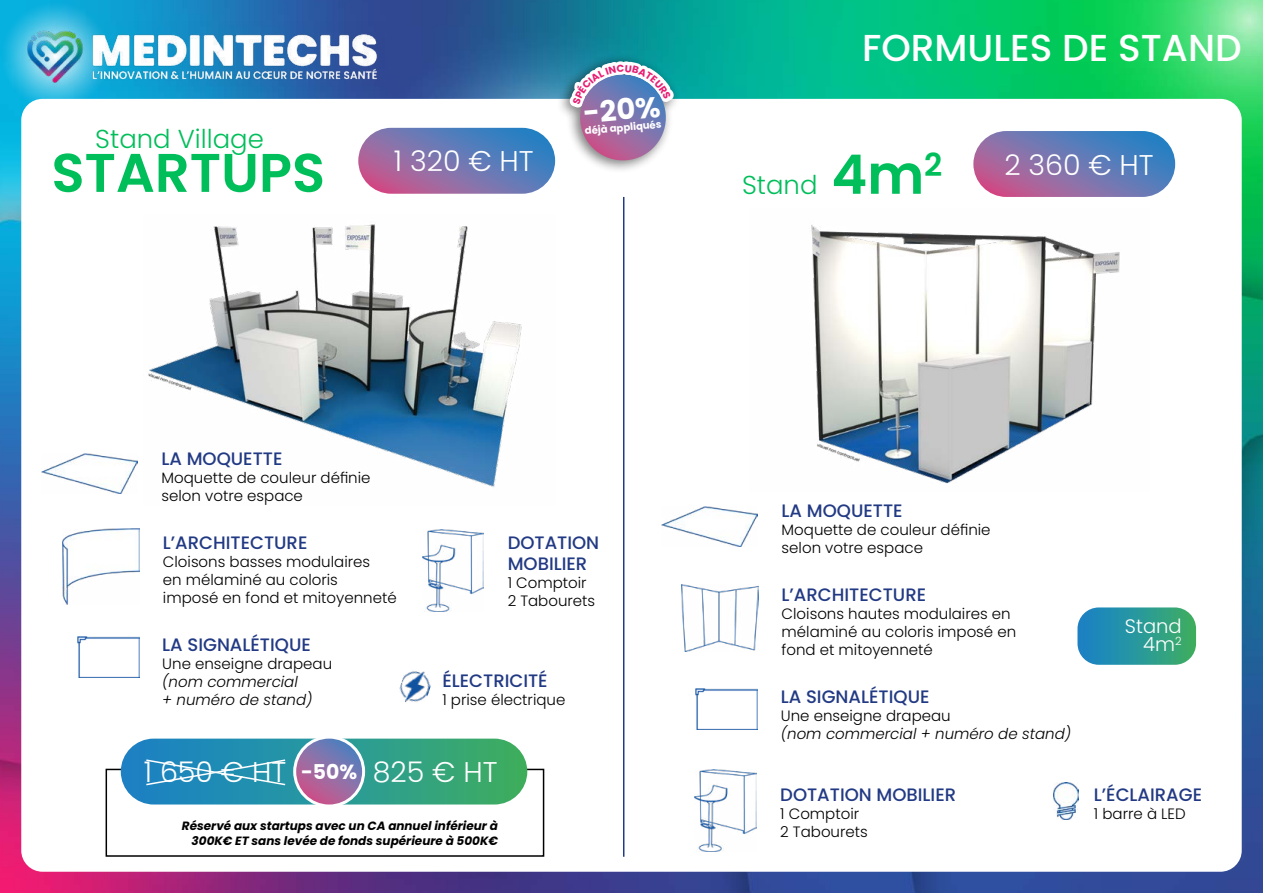
<style>
.page{position:relative;width:1263px;height:893px;background:#fff}
.page>*{position:absolute;margin:0;border:0;box-sizing:border-box;transform-origin:0 0}
.t1{font:600 54.3px "Poppins";color:#00be5a}
.t2{font:500 37.5px "Poppins";color:#fff}
.t3{font:700 28.95px "Poppins";color:#fff}
.t4{font:300 28.5px "Poppins";color:#fff}
.t5{font:300 25.95px "Poppins";color:#00be5a}
.t6{font:700 20.4px "Poppins";color:#fff}
.t7{font:300 19.5px "Poppins";color:#fff}
.t8{font:500 18px "Poppins";color:#223a84}
.t9{font:300 15px/18px "Poppins";color:#000}
.t10{font:italic 300 15px "Poppins";color:#000}
.t11{font:italic 700 12px/15px "Poppins";color:#000;text-align:right}
.t12{font:700 10.05px "Poppins";color:#fff}
</style>
<div class="page">
<img style="left:0;top:0;width:1263px;height:893px">
<div style="left:21px;top:99px;width:1221px;height:773px;background:#fff;border-radius:21px"></div>
<svg style="left:0;top:1px;width:110px;height:110px"></svg>
<img style="left:21px;top:21px;width:364px;height:69px">
<hr style="left:623px;top:197px;width:1px;height:660px;background:#223a84">
<img style="left:148px;top:224px;width:374px;height:263px">
<img style="left:811px;top:225px;width:309px;height:259px">
<img style="left:422px;top:529px;width:61px;height:83px">
<img style="left:695px;top:769px;width:61px;height:83px">
<svg style="left:358px;top:128px;width:197px;height:66px"></svg>
<svg style="left:973px;top:131px;width:202px;height:66px"></svg>
<img style="left:41px;top:454px;width:97px;height:40px">
<img style="left:661px;top:506px;width:97px;height:40px">
<img style="left:77px;top:636px;width:62px;height:41px">
<img style="left:696px;top:688px;width:62px;height:42px">
<img style="left:63px;top:528px;width:77px;height:76px">
<img style="left:681px;top:585px;width:77px;height:67px">
<img style="left:1054px;top:782px;width:24px;height:37px">
<img style="left:399px;top:671px;width:32px;height:31px">
<svg style="left:1077px;top:607px;width:119px;height:58px"></svg>
<div style="left:293px;top:736px;width:72px;height:71px;border:3px solid #fff;border-radius:50%"></div>
<svg style="left:121px;top:739px;width:406px;height:65px"></svg>
<div style="left:556px;top:53px;width:125px;height:121px;background:#000;opacity:.5"></div>
<svg style="left:572px;top:65px;width:99px;height:97px"></svg>
<p class="t5" style="left:95px;top:124px;width:170px">Stand Village</p>
<p class="t1" style="left:51px;top:141px;width:275px">STARTUPS</p>
<p class="t3" style="left:582px;top:96px;width:79px;rotate:-5deg">-20%</p>
<p class="t12" style="left:584px;top:125px;width:78px;rotate:-5deg">déjà appliqués</p>
<p class="t2" style="left:862px;top:26px;width:381px">FORMULES DE STAND</p>
<p class="t4" style="left:394px;top:145px;width:141px">1 320 € HT</p>
<p class="t4" style="left:1004px;top:148px;width:151px">2 360 € HT</p>
<p class="t1" style="left:831px;top:143px;width:113px">4m<sup>2</sup></p>
<p class="t5" style="left:742px;top:170px;width:77px">Stand</p>
<p class="t8" style="left:162px;top:449px;width:122px">LA MOQUETTE</p>
<p class="t9" style="left:162px;top:469px;width:210px">Moquette de couleur définie selon votre espace</p>
<p class="t8" style="left:782px;top:501px;width:122px">LA MOQUETTE</p>
<p class="t9" style="left:782px;top:521px;width:210px">Moquette de couleur définie selon votre espace</p>
<p class="t8" style="left:163px;top:532px;width:146px">L’ARCHITECTURE</p>
<p class="t9" style="left:163px;top:552px;width:209px">Cloisons basses modulaires</p>
<p class="t9" style="left:163px;top:570px;width:176px">en mélaminé au coloris</p>
<p class="t9" style="left:163px;top:588px;width:235px">imposé en fond et mitoyenneté</p>
<p class="t8" style="left:782px;top:584px;width:146px">L’ARCHITECTURE</p>
<p class="t9" style="left:782px;top:604px;width:236px">Cloisons hautes modulaires en mélaminé au coloris imposé en fond et mitoyenneté</p>
<p class="t8" style="left:508px;top:532px;width:93px">DOTATION</p>
<p class="t8" style="left:508px;top:554px;width:81px">MOBILIER</p>
<p class="t9" style="left:508px;top:574px;width:80px">1 Comptoir</p>
<p class="t9" style="left:508px;top:592px;width:89px">2 Tabourets</p>
<p class="t8" style="left:162px;top:634px;width:150px">LA SIGNALÉTIQUE</p>
<p class="t9" style="left:162px;top:654px;width:171px">Une enseigne drapeau</p>
<p class="t10" style="left:162px;top:673px;width:137px">(nom commercial</p>
<p class="t10" style="left:162px;top:691px;width:152px">+ numéro de stand)</p>
<p class="t8" style="left:781px;top:686px;width:150px">LA SIGNALÉTIQUE</p>
<p class="t9" style="left:781px;top:706px;width:171px">Une enseigne drapeau</p>
<p class="t10" style="left:781px;top:725px;width:292px">(nom commercial + numéro de stand)</p>
<p class="t8" style="left:442px;top:671px;width:107px">ÉLECTRICITÉ</p>
<p class="t9" style="left:442px;top:691px;width:125px">1 prise électrique</p>
<p class="t4" style="left:144px;top:755px;width:144px">1 650 € HT</p>
<p class="t6" style="left:301px;top:760px;width:58px">-50%</p>
<p class="t4" style="left:373px;top:756px;width:126px">825 € HT</p>
<p class="t11" style="left:182px;top:818px;width:318px">Réservé aux startups avec un CA annuel inférieur à<br>300K€ ET sans levée de fonds supérieure à 500K€</p>
<p class="t8" style="left:780px;top:784px;width:177px">DOTATION MOBILIER</p>
<p class="t9" style="left:780px;top:804px;width:80px">1 Comptoir</p>
<p class="t9" style="left:780px;top:822px;width:89px">2 Tabourets</p>
<p class="t7" style="left:1125px;top:615px;width:58px">Stand</p>
<p class="t7" style="left:1143px;top:633px;width:40px">4m<sup>2</sup></p>
<p class="t8" style="left:1094px;top:784px;width:110px">L’ÉCLAIRAGE</p>
<p class="t9" style="left:1094px;top:805px;width:93px">1 barre à LED</p>
</div>
